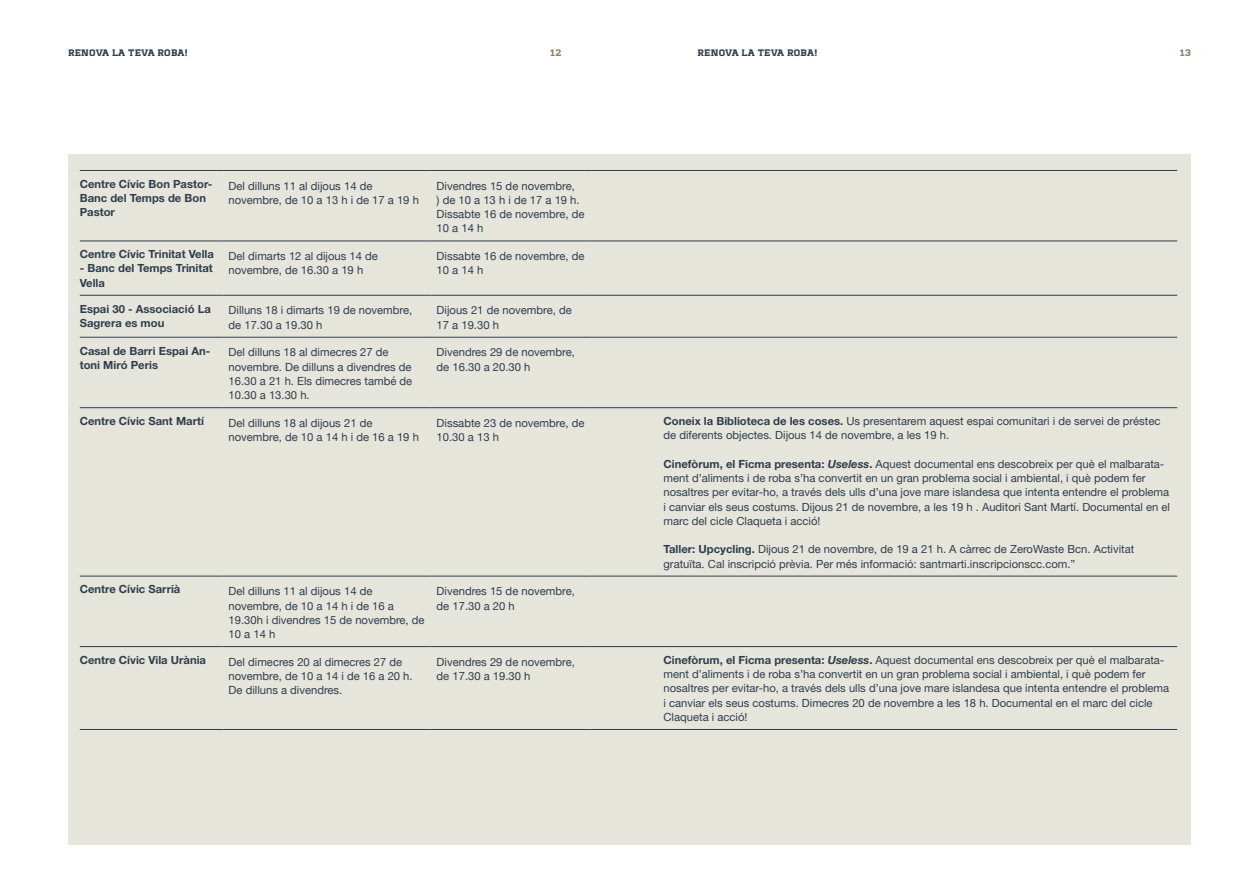
<style>
.page{position:relative;width:1259px;height:893px;background:#fff}
.page>*{position:absolute;margin:0;border:0;box-sizing:border-box;transform-origin:0 0}
.t1{font:900 12px "Abula";letter-spacing:.015em;color:#2f3e4b}
.t2{font:900 12px "Abula";color:#8d7d65}
.t3{font:11.25px/14.2px "Helvetica Neue";color:#2f3e4b}
.t4{font:11.25px/14.2px "Helvetica Neue";color:#2f3e4b}
.t5{font:700 11.25px/14.2px "Helvetica Neue";color:#2f3e4b}
.s1{font-weight:700}
.s2{font-weight:700;font-style:italic}
</style>
<div class="page">
<div style="left:68px;top:154px;width:1123px;height:691px;background:#e6e5dc"></div>
<hr style="left:80px;top:170px;width:143px;height:1px;background:#2f3e4b">
<hr style="left:223px;top:170px;width:208px;height:1px;background:#2f3e4b">
<hr style="left:431px;top:170px;width:160px;height:1px;background:#2f3e4b">
<hr style="left:591px;top:170px;width:586px;height:1px;background:#2f3e4b">
<hr style="left:80px;top:241px;width:143px;height:1px;background:#2f3e4b">
<hr style="left:223px;top:241px;width:208px;height:1px;background:#2f3e4b">
<hr style="left:431px;top:241px;width:160px;height:1px;background:#2f3e4b">
<hr style="left:591px;top:241px;width:586px;height:1px;background:#2f3e4b">
<hr style="left:80px;top:295px;width:143px;height:1px;background:#2f3e4b">
<hr style="left:223px;top:295px;width:208px;height:1px;background:#2f3e4b">
<hr style="left:431px;top:295px;width:160px;height:1px;background:#2f3e4b">
<hr style="left:591px;top:295px;width:586px;height:1px;background:#2f3e4b">
<hr style="left:80px;top:337px;width:143px;height:1px;background:#2f3e4b">
<hr style="left:223px;top:337px;width:208px;height:1px;background:#2f3e4b">
<hr style="left:431px;top:337px;width:160px;height:1px;background:#2f3e4b">
<hr style="left:591px;top:337px;width:586px;height:1px;background:#2f3e4b">
<hr style="left:80px;top:407px;width:143px;height:1px;background:#2f3e4b">
<hr style="left:223px;top:407px;width:208px;height:1px;background:#2f3e4b">
<hr style="left:431px;top:407px;width:160px;height:1px;background:#2f3e4b">
<hr style="left:591px;top:407px;width:586px;height:1px;background:#2f3e4b">
<hr style="left:80px;top:576px;width:143px;height:1px;background:#2f3e4b">
<hr style="left:223px;top:576px;width:208px;height:1px;background:#2f3e4b">
<hr style="left:431px;top:576px;width:160px;height:1px;background:#2f3e4b">
<hr style="left:591px;top:576px;width:586px;height:1px;background:#2f3e4b">
<hr style="left:80px;top:646px;width:143px;height:1px;background:#2f3e4b">
<hr style="left:223px;top:646px;width:208px;height:1px;background:#2f3e4b">
<hr style="left:431px;top:646px;width:160px;height:1px;background:#2f3e4b">
<hr style="left:591px;top:646px;width:586px;height:1px;background:#2f3e4b">
<hr style="left:80px;top:729px;width:143px;height:1px;background:#2f3e4b">
<hr style="left:223px;top:729px;width:208px;height:1px;background:#2f3e4b">
<hr style="left:431px;top:729px;width:160px;height:1px;background:#2f3e4b">
<hr style="left:591px;top:729px;width:586px;height:1px;background:#2f3e4b">
<p class="t1" style="left:68px;top:46px;width:121px">RENOVA LA TEVA ROBA!</p>
<p class="t2" style="left:550px;top:46px;width:13px">12</p>
<p class="t1" style="left:697px;top:46px;width:121px">RENOVA LA TEVA ROBA!</p>
<p class="t2" style="left:1179px;top:46px;width:13px">13</p>
<p class="t5" style="left:80px;top:176px;width:134px">Centre Cívic Bon Pastor-<br>Banc del Temps de Bon<br>Pastor</p>
<p class="t4" style="left:229px;top:179px;width:192px">Del dilluns 11 al dijous 14 de novembre, de 10 a 13 h i de 17 a 19 h</p>
<p class="t4" style="left:437px;top:179px;width:149px">Divendres 15 de novembre, )de10a13hide17a19h.<br>Dissabte 16 de novembre, de<br>10a14h</p>
<p class="t5" style="left:80px;top:247px;width:136px">Centre Cívic Trinitat Vella</p>
<p class="t5" style="left:80px;top:261px;width:135px">- Banc del Temps Trinitat<br>Vella</p>
<p class="t4" style="left:229px;top:250px;width:151px">Del dimarts 12 al dijous 14 de novembre, de 16.30 a 19 h</p>
<p class="t4" style="left:437px;top:250px;width:149px">Dissabte 16 de novembre, de<br>10a14h</p>
<p class="t5" style="left:80px;top:301px;width:133px">Espai 30 - Associació La<br>Sagrera es mou</p>
<p class="t4" style="left:229px;top:304px;width:185px">Dilluns 18 i dimarts 19 de novembre, de 17.30 a 19.30 h</p>
<p class="t4" style="left:437px;top:304px;width:137px">Dijous 21 de novembre, de<br>17 a 19.30 h</p>
<p class="t5" style="left:80px;top:343px;width:132px">Casal de Barri Espai An&shy;toni Miró Peris</p>
<p class="t4" style="left:229px;top:346px;width:185px">Del dilluns 18 al dimecres 27 de novembre. De dilluns a divendres de<br>16.30 a 21 h. Els dimecres també de<br>10.30 a 13.30 h.</p>
<p class="t4" style="left:437px;top:346px;width:140px">Divendres 29 de novembre, de 16.30 a 20.30 h</p>
<p class="t5" style="left:80px;top:414px;width:126px">Centre Cívic Sant Martí</p>
<p class="t4" style="left:229px;top:416px;width:192px">Del dilluns 18 al dijous 21 de novembre, de 10 a 14 h i de 16 a 19 h</p>
<p class="t4" style="left:437px;top:416px;width:149px">Dissabte 23 de novembre, de<br>10.30 a 13 h</p>
<p class="t3" style="left:663px;top:414px;width:498px"><span class="s1">Coneix la Biblioteca de les coses.</span> Us presentarem aquest espai comunitari i de servei de préstec de diferents objectes. Dijous 14 de novembre, a les 19 h.</p>
<p class="t3" style="left:663px;top:457px;width:508px"><span class="s1">Cinefòrum, el Ficma presenta:</span> <span class="s2">Useless</span><span class="s1">.</span> Aquest documental ens descobreix per què el malbarata&shy;ment d’aliments i de roba s’ha convertit en un gran problema social i ambiental, i què podem fer nosaltres per evitar-ho, a través dels ulls d’una jove mare islandesa que intenta entendre el problema i canviar els seus costums. Dijous 21 de novembre, a les 19 h . Auditori Sant Martí. Documental en el marc del cicle Claqueta i acció!</p>
<p class="t3" style="left:663px;top:542px;width:472px"><span class="s1">Taller: Upcycling.</span> Dijous 21 de novembre, de 19 a 21 h. A càrrec de ZeroWaste Bcn. Activitat gratuïta. Cal inscripció prèvia. Per més informació: santmarti.inscripcionscc.com.”</p>
<p class="t5" style="left:80px;top:582px;width:102px">Centre Cívic Sarrià</p>
<p class="t4" style="left:229px;top:585px;width:197px">Del dilluns 11 al dijous 14 de novembre, de 10 a 14 h i de 16 a<br>19.30h i divendres 15 de novembre, de<br>10a14h</p>
<p class="t4" style="left:437px;top:585px;width:140px">Divendres 15 de novembre, de 17.30 a 20 h</p>
<p class="t5" style="left:80px;top:652px;width:128px">Centre Cívic Vila Urània</p>
<p class="t4" style="left:229px;top:655px;width:186px">Del dimecres 20 al dimecres 27 de novembre, de 10 a 14 i de 16 a 20 h.<br>De dilluns a divendres.</p>
<p class="t4" style="left:437px;top:655px;width:140px">Divendres 29 de novembre, de 17.30 a 19.30 h</p>
<p class="t3" style="left:663px;top:653px;width:507px"><span class="s1">Cinefòrum, el Ficma presenta:</span> <span class="s2">Useless</span><span class="s1">.</span> Aquest documental ens descobreix per què el malbarata&shy;ment d’aliments i de roba s’ha convertit en un gran problema social i ambiental, i què podem fer nosaltres per evitar-ho, a través dels ulls d’una jove mare islandesa que intenta entendre el problema i canviar els seus costums. Dimecres 20 de novembre a les 18 h. Documental en el marc del cicle Claqueta i acció!</p>
</div>
